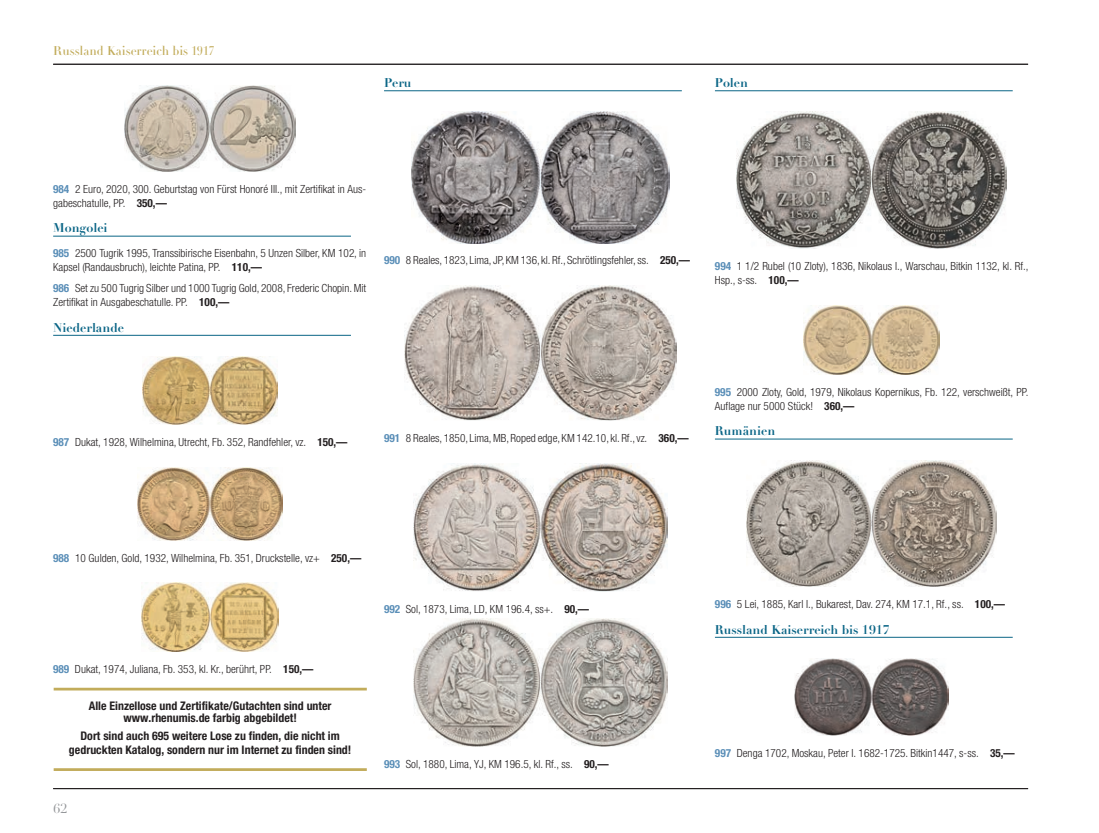
<style>
.page{position:relative;width:1099px;height:833px;background:#fff}
.page>*{position:absolute;margin:0;border:0;box-sizing:border-box;transform-origin:0 0}
.t1{font:700 13.12px "Didot LH";color:#939598}
.t2{font:700 12.5px "Didot LH";color:#0a6586}
.t3{font:12.5px "Didot LH Headline";color:#c2ac5b}
.t4{font:700 condensed 11.88px/11.9px "Helvetica Neue";color:#231f20;text-align:center}
.t5{font:300 condensed 11.25px/13.9px "Helvetica Neue";letter-spacing:.005em;color:#231f20}
.s1{font-weight:700;color:#5b8fb8}
.s2{font-weight:700}
</style>
<div class="page">
<hr style="left:53px;top:236px;width:298px;height:1px;background:#0a6586">
<hr style="left:53px;top:335px;width:298px;height:1px;background:#0a6586">
<hr style="left:384px;top:91px;width:297px;height:1px;background:#0a6586">
<hr style="left:715px;top:91px;width:297px;height:1px;background:#0a6586">
<hr style="left:715px;top:439px;width:297px;height:1px;background:#0a6586">
<hr style="left:715px;top:637px;width:297px;height:1px;background:#0a6586">
<hr style="left:53px;top:64px;width:975px;height:1px;background:#231f20">
<hr style="left:53px;top:788px;width:975px;height:1px;background:#231f20">
<img style="left:142px;top:356px;width:135px;height:68px">
<img style="left:137px;top:467px;width:145px;height:73px">
<img style="left:141px;top:583px;width:137px;height:68px">
<img style="left:412px;top:112px;width:257px;height:131px">
<img style="left:404px;top:285px;width:272px;height:136px">
<img style="left:414px;top:463px;width:253px;height:128px">
<img style="left:414px;top:618px;width:253px;height:128px">
<img style="left:736px;top:112px;width:270px;height:137px">
<hr style="left:54px;top:687px;width:313px;height:3px;background:#c2ac5b">
<hr style="left:54px;top:768px;width:313px;height:3px;background:#c2ac5b">
<img style="left:803px;top:305px;width:136px;height:69px">
<img style="left:746px;top:460px;width:250px;height:126px">
<img style="left:794px;top:658px;width:154px;height:77px">
<img style="left:124px;top:86px;width:171px;height:85px">
<p class="t3" style="left:53px;top:43px;width:163px">Russland Kaiserreich bis 1917</p>
<p class="t2" style="left:384px;top:75px;width:29px">Peru</p>
<p class="t2" style="left:715px;top:75px;width:35px">Polen</p>
<p class="t5" style="left:53px;top:182px;width:314px"><span class="s1">984</span> 2 Euro, 2020, 300. Ge burts tag von Fürst Ho no ré III., mit Zer ti fi kat in Aus - ga be scha tul le, PP. <span class="s2">350,—</span></p>
<p class="t2" style="left:53px;top:220px;width:56px">Mongolei</p>
<p class="t5" style="left:53px;top:246px;width:314px"><span class="s1">985</span> 2500 Tu grik 1995, Trans si bi ri sche Ei sen bahn, 5 Un zen Sil ber, KM 102, in<br>Kap sel (Rand aus bruch), leich te Pa ti na, PP. <span class="s2">110,—</span></p>
<p class="t5" style="left:53px;top:281px;width:315px"><span class="s1">986</span> Set zu 500 Tug rig Sil ber und 1000 Tug rig Gold, 2008, Fre de ric Cho pin. Mit<br>Zer ti fi kat in Aus ga be scha tul le. PP. <span class="s2">100,—</span></p>
<p class="t2" style="left:53px;top:319px;width:72px">Niederlande</p>
<p class="t5" style="left:384px;top:253px;width:307px"><span class="s1">990</span> 8 Rea les, 1823, Lima, JP, KM 136, kl. Rf., Schröt lings feh ler, ss. <span class="s2">250,—</span></p>
<p class="t5" style="left:53px;top:435px;width:296px"><span class="s1">987</span> Du kat, 1928, Wil hel mi na, Ut recht, Fb. 352, Rand feh ler, vz. <span class="s2">150,—</span></p>
<p class="t5" style="left:384px;top:431px;width:306px"><span class="s1">991</span> 8 Rea les, 1850, Lima, MB, Ro ped edge, KM 142.10, kl. Rf., vz. <span class="s2">360,—</span></p>
<p class="t5" style="left:715px;top:259px;width:315px"><span class="s1">994</span> 1 1/2 Ru bel (10 Zlo ty), 1836, Ni ko laus I., War schau, Bit kin 1132, kl. Rf.,<br>Hsp., s-ss. <span class="s2">100,—</span></p>
<p class="t5" style="left:715px;top:385px;width:315px"><span class="s1">995</span> 2000 Zlo ty, Gold, 1979, Ni ko laus Ko per ni kus, Fb. 122, ver schweißt, PP.<br>Auf la ge nur 5000 Stück! <span class="s2">360,—</span></p>
<p class="t2" style="left:715px;top:423px;width:62px">Rumänien</p>
<p class="t5" style="left:53px;top:550px;width:309px"><span class="s1">988</span> 10 Gul den, Gold, 1932, Wil hel mi na, Fb. 351, Druc kstel le, vz+ <span class="s2">250,—</span></p>
<p class="t5" style="left:53px;top:662px;width:262px"><span class="s1">989</span> Du kat, 1974, Ju lia na, Fb. 353, kl. Kr., be rührt, PP. <span class="s2">150,—</span></p>
<p class="t4" style="left:89px;top:700px;width:244px">Alle Einzellose und Zertifikate/Gutachten sind unter www.rhenumis.de farbig abgebildet!</p>
<p class="t4" style="left:69px;top:729px;width:284px;line-height:13.6px">Dort sind auch 695 weitere Lose zu finden, die nicht im gedruckten Katalog, sondern nur im Internet zu finden sind!</p>
<p class="t1" style="left:53px;top:800px;width:16px">62</p>
<p class="t5" style="left:384px;top:602px;width:207px"><span class="s1">992</span> Sol, 1873, Lima, LD, KM 196.4, ss+. <span class="s2">90,—</span></p>
<p class="t5" style="left:384px;top:757px;width:226px"><span class="s1">993</span> Sol, 1880, Lima, YJ, KM 196.5, kl. Rf., ss. <span class="s2">90,—</span></p>
<p class="t5" style="left:715px;top:597px;width:292px"><span class="s1">996</span> 5 Lei, 1885, Karl I., Bu ka rest, Dav. 274, KM 17.1, Rf., ss. <span class="s2">100,—</span></p>
<p class="t2" style="left:715px;top:621px;width:176px">Russland Kaiserreich bis 1917</p>
<p class="t5" style="left:715px;top:745px;width:301px"><span class="s1">997</span> Den ga 1702, Mos kau, Pe ter I. 1682-1725. Bit kin1447, s-ss. <span class="s2">35,—</span></p>
</div>
